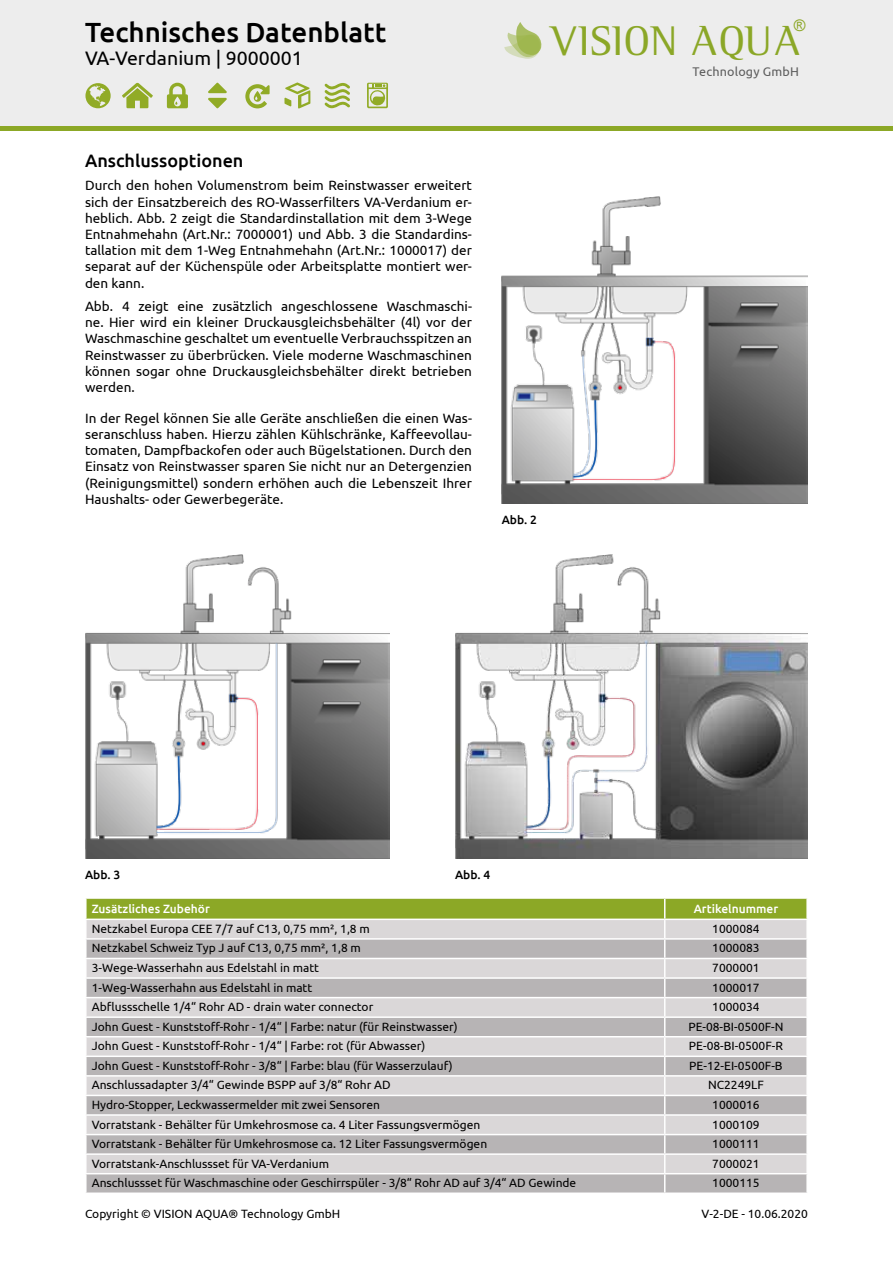
<style>
.page{position:relative;width:893px;height:1263px;background:#fff}
.page>*{position:absolute;margin:0;border:0;box-sizing:border-box;transform-origin:0 0}
.t1{font:43.05px "Leftist Mono Serif";color:#8ba727}
.t2{font:500 27.75px "Ubuntu";color:#000}
.t3{font:19.5px "Ubuntu";color:#000}
.t4{font:500 18px "Ubuntu";color:#000}
.t5{font:15.9px "Arial";color:#8ca726}
.t6{font:13.5px/16.2px "Ubuntu";color:#000;text-align:justify}
.t7{font:12.6px "Ubuntu";letter-spacing:.015em;color:#5d5d5d}
.t8{font:12px "Ubuntu";color:#000}
.t9{font:500 12px "Ubuntu";color:#fff}
.t10{font:500 12px "Ubuntu";color:#000}
</style>
<div class="page">
<div style="left:0;top:0;width:893px;height:128px;background:#ededed"></div>
<svg style="left:504px;top:22px;width:37px;height:37px"></svg>
<div style="left:0;top:126px;width:893px;height:5px;background:#8ca826"></div>
<svg style="left:122px;top:83px;width:31px;height:25px"></svg>
<svg style="left:85px;top:83px;width:26px;height:25px"></svg>
<svg style="left:208px;top:83px;width:19px;height:25px"></svg>
<svg style="left:245px;top:84px;width:25px;height:24px"></svg>
<svg style="left:167px;top:83px;width:21px;height:25px"></svg>
<svg style="left:284px;top:82px;width:26px;height:27px"></svg>
<svg style="left:325px;top:83px;width:25px;height:25px"></svg>
<svg style="left:367px;top:83px;width:21px;height:25px"></svg>
<img style="left:502px;top:197px;width:306px;height:307px">
<img style="left:455px;top:555px;width:353px;height:304px">
<img style="left:85px;top:554px;width:304px;height:304px">
<svg style="left:85px;top:898px;width:723px;height:294px;background:#c8c8c0"></svg>
<h2 class="t2" style="left:85px;top:14px;width:303px">Technisches Datenblatt</h2>
<h3 class="t3" style="left:85px;top:46px;width:219px">VA-Verdanium | 9000001</h3>
<p class="t5" style="left:794px;top:15px;width:13px">®</p>
<p class="t7" style="left:692px;top:64px;width:108px">Technology GmbH</p>
<h1 class="t1" style="left:549px;top:16px;width:255px">VISION AQUA</h1>
<h3 class="t4" style="left:85px;top:149px;width:160px">Anschlussoptionen</h3>
<p class="t6" style="left:85px;top:177px;width:388px">Durch den hohen Volumenstrom beim Reinstwasser erweitert sich der Einsatzbereich des RO-Wasserfilters VA-Verdanium er&shy;heblich. Abb. 2 zeigt die Standardinstallation mit dem 3-Wege Entnahmehahn (Art.Nr.: 7000001) und Abb. 3 die Standardins&shy;tallation mit dem 1-Weg Entnahmehahn (Art.Nr.: 1000017) der separat auf der Küchenspüle oder Arbeitsplatte montiert wer&shy;den kann.</p>
<p class="t6" style="left:85px;top:298px;width:388px">Abb. 4 zeigt eine zusätzlich angeschlossene Waschmaschi&shy;ne. Hier wird ein kleiner Druckausgleichsbehälter (4l) vor der Waschmaschine geschaltet um eventuelle Verbrauchsspitzen an Reinstwasser zu überbrücken. Viele moderne Waschmaschinen können sogar ohne Druckausgleichsbehälter direkt betrieben werden.</p>
<p class="t6" style="left:85px;top:409px;width:388px">In der Regel können Sie alle Geräte anschließen die einen Was&shy;seranschluss haben. Hierzu zählen Kühlschränke, Kaffeevollau&shy;tomaten, Dampfbackofen oder auch Bügelstationen. Durch den Einsatz von Reinstwasser sparen Sie nicht nur an Detergenzien (Reinigungsmittel) sondern erhöhen auch die Lebenszeit Ihrer Haushalts- oder Gewerbegeräte.</p>
<p class="t10" style="left:502px;top:512px;width:37px">Abb. 2</p>
<p class="t10" style="left:85px;top:867px;width:37px">Abb. 3</p>
<p class="t10" style="left:455px;top:867px;width:37px">Abb. 4</p>
<p class="t9" style="left:92px;top:901px;width:120px">Zusätzliches Zubehör</p>
<p class="t9" style="left:694px;top:901px;width:86px">Artikelnummer</p>
<p class="t8" style="left:92px;top:921px;width:280px">Netzkabel Europa CEE 7/7 auf C13, 0,75 mm², 1,8 m</p>
<p class="t8" style="left:712px;top:921px;width:49px">1000084</p>
<p class="t8" style="left:92px;top:941px;width:271px">Netzkabel Schweiz Typ J auf C13, 0,75 mm², 1,8 m</p>
<p class="t8" style="left:712px;top:941px;width:49px">1000083</p>
<p class="t8" style="left:92px;top:960px;width:229px">3-Wege-Wasserhahn aus Edelstahl in matt</p>
<p class="t8" style="left:712px;top:960px;width:49px">7000001</p>
<p class="t8" style="left:92px;top:980px;width:222px">1-Weg-Wasserhahn aus Edelstahl in matt</p>
<p class="t8" style="left:712px;top:980px;width:49px">1000017</p>
<p class="t8" style="left:92px;top:999px;width:283px">Abflussschelle 1/4“ Rohr AD - drain water connector</p>
<p class="t8" style="left:712px;top:999px;width:49px">1000034</p>
<p class="t8" style="left:92px;top:1019px;width:367px">John Guest - Kunststoff-Rohr - 1/4“ | Farbe: natur (für Reinstwasser)</p>
<p class="t8" style="left:688px;top:1019px;width:97px">PE-08-BI-0500F-N</p>
<p class="t8" style="left:92px;top:1039px;width:335px">John Guest - Kunststoff-Rohr - 1/4“ | Farbe: rot (für Abwasser)</p>
<p class="t8" style="left:689px;top:1039px;width:96px">PE-08-BI-0500F-R</p>
<p class="t8" style="left:92px;top:1058px;width:362px">John Guest - Kunststoff-Rohr - 3/8“ | Farbe: blau (für Wasserzulauf)</p>
<p class="t8" style="left:689px;top:1058px;width:95px">PE-12-EI-0500F-B</p>
<p class="t8" style="left:92px;top:1078px;width:300px">Anschlussadapter 3/4“ Gewinde BSPP auf 3/8“ Rohr AD</p>
<p class="t8" style="left:708px;top:1078px;width:57px">NC2249LF</p>
<p class="t8" style="left:92px;top:1097px;width:290px">Hydro-Stopper, Leckwassermelder mit zwei Sensoren</p>
<p class="t8" style="left:712px;top:1097px;width:49px">1000016</p>
<p class="t8" style="left:92px;top:1117px;width:390px">Vorratstank - Behälter für Umkehrosmose ca. 4 Liter Fassungsvermögen</p>
<p class="t8" style="left:712px;top:1117px;width:49px">1000109</p>
<p class="t8" style="left:92px;top:1136px;width:397px">Vorratstank - Behälter für Umkehrosmose ca. 12 Liter Fassungsvermögen</p>
<p class="t8" style="left:712px;top:1136px;width:49px">1000111</p>
<p class="t8" style="left:92px;top:1156px;width:239px">Vorratstank-Anschlussset für VA-Verdanium</p>
<p class="t8" style="left:712px;top:1156px;width:49px">7000021</p>
<p class="t8" style="left:92px;top:1176px;width:486px">Anschlussset für Waschmaschine oder Geschirrspüler - 3/8“ Rohr AD auf 3/4“ AD Gewinde</p>
<p class="t8" style="left:712px;top:1176px;width:49px">1000115</p>
<p class="t8" style="left:85px;top:1207px;width:257px">Copyright © VISION AQUA® Technology GmbH</p>
<p class="t8" style="left:702px;top:1207px;width:108px">V-2-DE - 10.06.2020</p>
</div>
